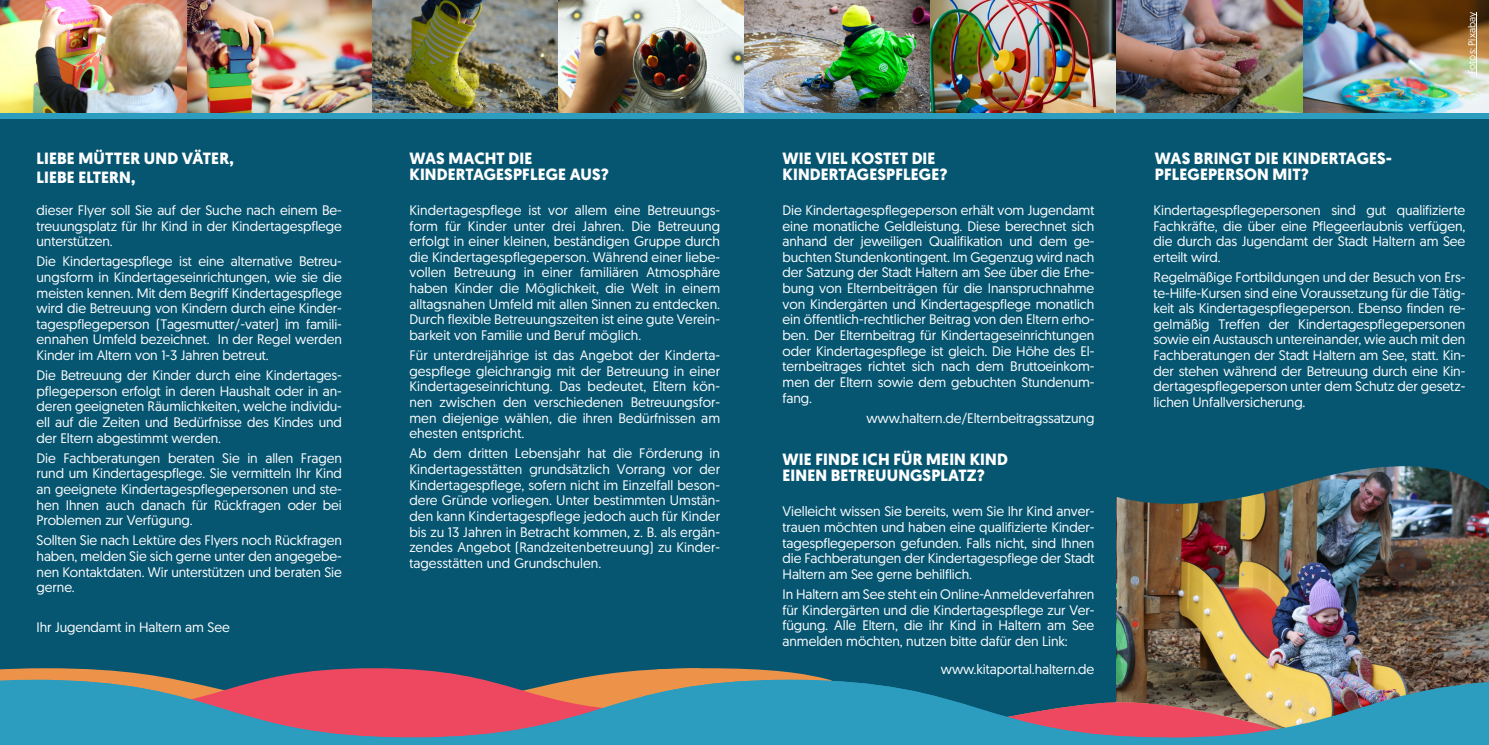
<style>
.page{position:relative;width:1489px;height:745px;background:#fff}
.page>*{position:absolute;margin:0;border:0;box-sizing:border-box;transform-origin:0 0}
.t1{font:700 16.25px/16.2px "Geomanist";letter-spacing:.01em;color:#fff}
.t2{font:13.75px/15.6px "Geomanist";letter-spacing:-.005em;color:#fff;text-align:justify}
.t3{font:10px "Geomanist";color:#fff}
</style>
<div class="page">
<div style="left:0;top:0;width:1488px;height:744px;background:#065672"></div>
<svg style="left:0;top:668px;width:657px;height:11px"></svg>
<img style="left:1116px;top:503px;width:372px;height:176px">
<svg style="left:657px;top:668px;width:169px;height:11px;fill:#ed9349"></svg>
<img style="left:1116px;top:667px;width:239px;height:12px">
<div style="left:0;top:679px;width:34px;height:65px;background:#2c9cbf"></div>
<svg style="left:34px;top:679px;width:1454px;height:65px;background:#6d8092"></svg>
<img style="left:1116px;top:466px;width:372px;height:37px">
<div style="left:0;top:112px;width:1488px;height:6px;background:#2c9cbf"></div>
<img style="left:0;top:0;width:1488px;height:112px">
<hr style="left:1475px;top:12px;width:1px;height:62px;background:#fff">
<p class="t1" style="left:37px;top:150px;width:198px;line-height:19.5px">LIEBE MÜTTER UND VÄTER,<br>LIEBE ELTERN,</p>
<p class="t1" style="left:409px;top:151px;width:201px">WAS MACHT DIE<br>KINDERTAGESPFLEGE AUS?</p>
<p class="t2" style="left:37px;top:203px;width:307px">dieser Flyer soll Sie auf der Suche nach einem Be&shy;treuungsplatz für Ihr Kind in der Kindertagespflege unterstützen.</p>
<p class="t2" style="left:37px;top:255px;width:307px">Die Kindertagespflege ist eine alternative Betreu&shy;ungsform in Kindertageseinrichtungen, wie sie die meisten kennen. Mit dem Begriff Kindertagespflege wird die Betreuung von Kindern durch eine Kinder&shy;tagespflegeperson (Tagesmutter/-vater) im famili&shy;ennahen Umfeld bezeichnet. In der Regel werden Kinder im Altern von 1-3 Jahren betreut.</p>
<p class="t2" style="left:37px;top:368px;width:307px">Die Betreuung der Kinder durch eine Kindertages&shy;pflegeperson erfolgt in deren Haushalt oder in an&shy;deren geeigneten Räumlichkeiten, welche individu&shy;ell auf die Zeiten und Bedürfnisse des Kindes und der Eltern abgestimmt werden.</p>
<p class="t2" style="left:37px;top:451px;width:307px">Die Fachberatungen beraten Sie in allen Fragen rund um Kindertagespflege. Sie vermitteln Ihr Kind an geeignete Kindertagespflegepersonen und ste&shy;hen Ihnen auch danach für Rückfragen oder bei Problemen zur Verfügung.</p>
<p class="t2" style="left:37px;top:533px;width:307px">Sollten Sie nach Lektüre des Flyers noch Rückfragen haben, melden Sie sich gerne unter den angegebe&shy;nen Kontaktdaten. Wir unterstützen und beraten Sie gerne.</p>
<p class="t2" style="left:37px;top:620px;width:195px">Ihr Jugendamt in Haltern am See</p>
<p class="t2" style="left:409px;top:203px;width:312px">Kindertagespflege ist vor allem eine Betreuungs&shy;form für Kinder unter drei Jahren. Die Betreuung erfolgt in einer kleinen, beständigen Gruppe durch die Kindertagespflegeperson. Während einer liebe&shy;vollen Betreuung in einer familiären Atmosphäre haben Kinder die Möglichkeit, die Welt in einem alltagsnahen Umfeld mit allen Sinnen zu entdecken.<br>Durch flexible Betreuungszeiten ist eine gute Verein&shy;barkeit von Familie und Beruf möglich.</p>
<p class="t2" style="left:409px;top:348px;width:312px">Für unterdreijährige ist das Angebot der Kinderta&shy;gespflege gleichrangig mit der Betreuung in einer Kindertageseinrichtung. Das bedeutet, Eltern kön&shy;nen zwischen den verschiedenen Betreuungsfor&shy;men diejenige wählen, die ihren Bedürfnissen am ehesten entspricht.</p>
<p class="t2" style="left:409px;top:447px;width:312px">Ab dem dritten Lebensjahr hat die Förderung in Kindertagesstätten grundsätzlich Vorrang vor der Kindertagespflege, sofern nicht im Einzelfall beson&shy;dere Gründe vorliegen. Unter bestimmten Umstän&shy;den kann Kindertagespflege jedoch auch für Kinder bis zu 13 Jahren in Betracht kommen, z. B. als ergän&shy;zendes Angebot (Randzeitenbetreuung) zu Kinder&shy;tagesstätten und Grundschulen.</p>
<p class="t1" style="left:782px;top:151px;width:166px">WIE VIEL KOSTET DIE<br>KINDERTAGESPFLEGE?</p>
<p class="t2" style="left:782px;top:203px;width:313px">Die Kindertagespflegeperson erhält vom Jugendamt eine monatliche Geldleistung. Diese berechnet sich anhand der jeweiligen Qualifikation und dem ge&shy;buchten Stundenkontingent. Im Gegenzug wird nach der Satzung der Stadt Haltern am See über die Erhe&shy;bung von Elternbeiträgen für die Inanspruchnahme von Kindergärten und Kindertagespflege monatlich ein öffentlich-rechtlicher Beitrag von den Eltern erho&shy;ben. Der Elternbeitrag für Kindertageseinrichtungen oder Kindertagespflege ist gleich. Die Höhe des El&shy;ternbeitrages richtet sich nach dem Bruttoeinkom&shy;men der Eltern sowie dem gebuchten Stundenum&shy;fang.</p>
<p class="t2" style="left:866px;top:412px;width:229px">www.haltern.de/Elternbeitragssatzung</p>
<p class="t1" style="left:782px;top:452px;width:227px">WIE FINDE ICH FÜR MEIN KIND<br>EINEN BETREUUNGSPLATZ?</p>
<p class="t2" style="left:782px;top:505px;width:313px">Vielleicht wissen Sie bereits, wem Sie Ihr Kind anver&shy;trauen möchten und haben eine qualifizierte Kinder&shy;tagespflegeperson gefunden. Falls nicht, sind Ihnen die Fachberatungen der Kindertagespflege der Stadt Haltern am See gerne behilflich.</p>
<p class="t2" style="left:782px;top:587px;width:313px">In Haltern am See steht ein Online-Anmeldeverfahren für Kindergärten und die Kindertagespflege zur Ver&shy;fügung. Alle Eltern, die ihr Kind in Haltern am See anmelden möchten, nutzen bitte dafür den Link:</p>
<p class="t2" style="left:940px;top:662px;width:155px">www.kitaportal.haltern.de</p>
<p class="t1" style="left:1154px;top:151px;width:239px">WAS BRINGT DIE KINDERTAGES-<br>PFLEGEPERSON MIT?</p>
<p class="t3" style="left:1467px;top:74px;width:64px;rotate:-90deg">Fotos: Pixabay</p>
<p class="t2" style="left:1153px;top:203px;width:313px">Kindertagespflegepersonen sind gut qualifizierte Fachkräfte, die über eine Pflegeerlaubnis verfügen, die durch das Jugendamt der Stadt Haltern am See erteilt wird.</p>
<p class="t2" style="left:1153px;top:270px;width:313px">Regelmäßige Fortbildungen und der Besuch von Ers&shy;te-Hilfe-Kursen sind eine Voraussetzung für die Tätig&shy;keit als Kindertagespflegeperson. Ebenso finden re&shy;gelmäßig Treffen der Kindertagespflegepersonen sowie ein Austausch untereinander, wie auch mit den Fachberatungen der Stadt Haltern am See, statt. Kin&shy;der stehen während der Betreuung durch eine Kin&shy;dertagespflegeperson unter dem Schutz der gesetz&shy;lichen Unfallversicherung.</p>
</div>
